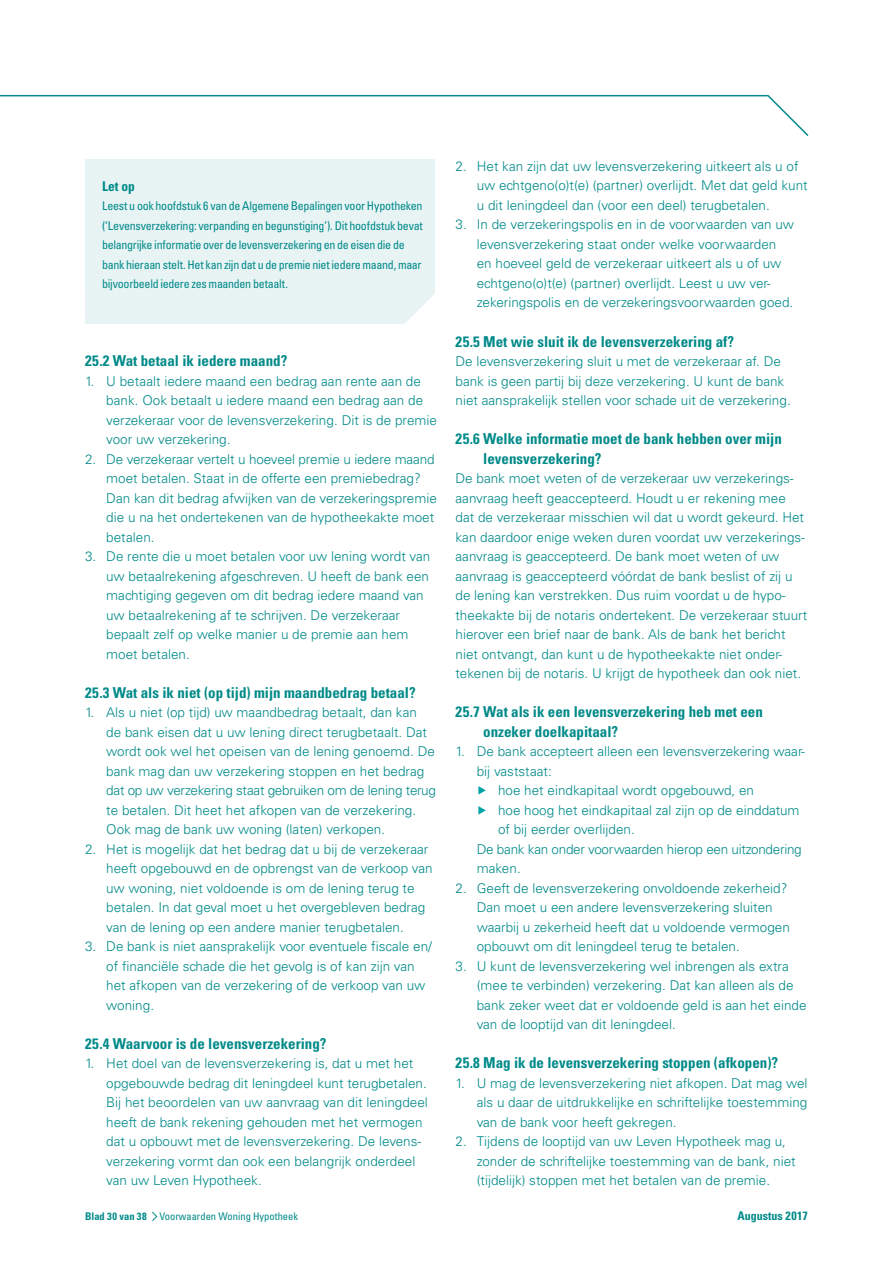
<style>
.page{position:relative;width:893px;height:1263px;background:#fff}
.page>*{position:absolute;margin:0;border:0;box-sizing:border-box;transform-origin:0 0}
.t1{font:700 condensed 15px/19.5px "Univers LT Std";color:#008a89}
.t2{font:300 13.5px/19.5px "Univers LT Std";color:#008a89}
.t3{font:300 13.5px "Univers LT Std";letter-spacing:-.02em;color:#008a89}
.t4{font:700 condensed 13.5px "Univers LT Std";color:#008a89}
.t5{font:condensed 12px/19.5px "Univers LT Std";letter-spacing:-.025em;color:#008a89}
.t6{font:700 condensed 12px "Univers LT Std";color:#008a89}
.t7{font:condensed 10.5px "Univers LT Std";color:#008a89}
.s1{font-weight:700}
.s2{color:#00a3a5}
</style>
<div class="page">
<svg style="left:152px;top:1211px;width:6px;height:10px"></svg>
<svg style="left:0;top:94px;width:809px;height:42px"></svg>
<div style="left:85px;top:159px;width:349px;height:135px;background:#e8f3f4"></div>
<div style="left:85px;top:294px;width:349px;height:30px;background:#e8f3f4"></div>
<p class="t4" style="left:102px;top:177px;width:34px">Let op</p>
<p class="t5" style="left:102px;top:196px;width:322px">Leest u ook hoofdstuk 6 van de Algemene Bepalingen voor Hypotheken (‘Levensverzekering: verpanding en begunstiging’). Dit hoofdstuk bevat belangrijke informatie over de levensverzekering en de eisen die de bank hieraan stelt. Het kan zijn dat u de premie niet iedere maand, maar bijvoorbeeld iedere zes maanden betaalt.</p>
<p class="t1" style="left:85px;top:351px;width:204px">25.2 Wat betaal ik iedere maand?</p>
<p class="t2" style="left:106px;top:371px;width:332px;text-indent:-21px">1. U betaalt iedere maand een bedrag aan rente aan de bank. Ook betaalt u iedere maand een bedrag aan de verzekeraar voor de levensverzekering. Dit is de premie voor uw verzekering.</p>
<p class="t2" style="left:106px;top:449px;width:332px;text-indent:-21px">2. De verzekeraar vertelt u hoeveel premie u iedere maand moet betalen. Staat in de offerte een premiebedrag?<br>Dan kan dit bedrag afwijken van de verzekeringspremie die u na het ondertekenen van de hypotheekakte moet betalen.</p>
<p class="t2" style="left:106px;top:546px;width:326px;text-indent:-21px">3. De rente die u moet betalen voor uw lening wordt van uw betaalrekening afgeschreven. U heeft de bank een machtiging gegeven om dit bedrag iedere maand van uw betaalrekening af te schrijven. De verzekeraar bepaalt zelf op welke manier u de premie aan hem moet betalen.</p>
<p class="t1" style="left:85px;top:682px;width:332px">25.3 Wat als ik niet (op tijd) mijn maandbedrag betaal?</p>
<p class="t2" style="left:106px;top:702px;width:331px;text-indent:-21px">1. Als u niet (op tijd) uw maandbedrag betaalt, dan kan<br>de bank eisen dat u uw lening direct terugbetaalt. Dat wordt ook wel het opeisen van de lening genoemd. De bank mag dan uw verzekering stoppen en het bedrag dat op uw verzekering staat gebruiken om de lening terug te betalen. Dit heet het afkopen van de verzekering.<br>Ook mag de bank uw woning (laten) verkopen.</p>
<p class="t2" style="left:106px;top:839px;width:328px;text-indent:-21px">2. Het is mogelijk dat het bedrag dat u bij de verzekeraar heeft opgebouwd en de opbrengst van de verkoop van uw woning, niet voldoende is om de lening terug te betalen. In dat geval moet u het overgebleven bedrag van de lening op een andere manier terugbetalen.</p>
<p class="t2" style="left:106px;top:936px;width:327px;text-indent:-21px">3. De bank is niet aansprakelijk voor eventuele fiscale en/ of financiële schade die het gevolg is of kan zijn van het afkopen van de verzekering of de verkoop van uw woning.</p>
<p class="t1" style="left:85px;top:1033px;width:243px">25.4 Waarvoor is de levensverzekering?</p>
<p class="t2" style="left:106px;top:1053px;width:323px;text-indent:-21px">1. Het doel van de levensverzekering is, dat u met het opgebouwde bedrag dit leningdeel kunt terugbetalen.<br>Bij het beoordelen van uw aanvraag van dit leningdeel heeft de bank rekening gehouden met het vermogen dat u opbouwt met de levensverzekering. De levens&shy;verzekering vormt dan ook een belangrijk onderdeel van uw Leven Hypotheek.</p>
<p class="t7" style="left:85px;top:1209px;width:215px"><span class="s1">Blad 30 van 38</span> Voorwaarden Woning Hypotheek</p>
<p class="t2" style="left:477px;top:156px;width:332px;text-indent:-21px">2. Het kan zijn dat uw levensverzekering uitkeert als u of uw echtgeno(o)t(e) (partner) overlijdt. Met dat geld kunt u dit leningdeel dan (voor een deel) terugbetalen.</p>
<p class="t2" style="left:477px;top:215px;width:319px;text-indent:-21px">3. In de verzekeringspolis en in de voorwaarden van uw levensverzekering staat onder welke voorwaarden en hoeveel geld de verzekeraar uitkeert als u of uw echtgeno(o)t(e) (partner) overlijdt. Leest u uw ver&shy;zekeringspolis en de verzekeringsvoorwaarden goed.</p>
<p class="t1" style="left:455px;top:331px;width:280px">25.5 Met wie sluit ik de levensverzekering af?</p>
<p class="t2" style="left:455px;top:351px;width:337px">De levensverzekering sluit u met de verzekeraar af. De bank is geen partij bij deze verzekering. U kunt de bank niet aansprakelijk stellen voor schade uit de verzekering.</p>
<p class="t1" style="left:483px;top:429px;width:300px;text-indent:-28px">25.6 Welke informatie moet de bank hebben over mijn levensverzekering?</p>
<p class="t2" style="left:455px;top:468px;width:353px">De bank moet weten of de verzekeraar uw verzekerings&shy;aanvraag heeft geaccepteerd. Houdt u er rekening mee dat de verzekeraar misschien wil dat u wordt gekeurd. Het kan daardoor enige weken duren voordat uw verzekerings&shy;aanvraag is geaccepteerd. De bank moet weten of uw aanvraag is geaccepteerd vóórdat de bank beslist of zij u de lening kan verstrekken. Dus ruim voordat u de hypo&shy;theekakte bij de notaris ondertekent. De verzekeraar stuurt hierover een brief naar de bank. Als de bank het bericht niet ontvangt, dan kunt u de hypotheekakte niet onder&shy;tekenen bij de notaris. U krijgt de hypotheek dan ook niet.</p>
<p class="t1" style="left:483px;top:702px;width:281px;text-indent:-28px">25.7 Wat als ik een levensverzekering heb met een onzeker doelkapitaal?</p>
<p class="t2" style="left:455px;top:741px;width:351px">1. De bank accepteert alleen een levensverzekering waar-</p>
<p class="t2" style="left:477px;top:761px;width:76px">bij vaststaat:</p>
<p class="t2" style="left:477px;top:780px;width:279px"><span class="s2">▶</span> hoe het eindkapitaal wordt opgebouwd, en</p>
<p class="t2" style="left:477px;top:800px;width:324px"><span class="s2">▶</span> hoe hoog het eindkapitaal zal zijn op de einddatum</p>
<p class="t2" style="left:498px;top:819px;width:138px">of bij eerder overlijden.</p>
<p class="t3" style="left:477px;top:841px;width:327px">De bank kan onder voorwaarden hierop een uitzondering</p>
<p class="t2" style="left:477px;top:858px;width:45px">maken.</p>
<p class="t2" style="left:477px;top:878px;width:315px;text-indent:-21px">2. Geeft de levensverzekering onvoldoende zekerheid?<br>Dan moet u een andere levensverzekering sluiten waarbij u zekerheid heeft dat u voldoende vermogen opbouwt om dit leningdeel terug te betalen.</p>
<p class="t2" style="left:477px;top:956px;width:331px;text-indent:-21px">3. U kunt de levensverzekering wel inbrengen als extra (mee te verbinden) verzekering. Dat kan alleen als de bank zeker weet dat er voldoende geld is aan het einde van de looptijd van dit leningdeel.</p>
<p class="t1" style="left:455px;top:1053px;width:324px">25.8 Mag ik de levensverzekering stoppen (afkopen)?</p>
<p class="t2" style="left:477px;top:1073px;width:332px;text-align:justify;text-indent:-21px">1. U mag de levensverzekering niet afkopen. Dat mag wel als u daar de uitdrukkelijke en schriftelijke toestemming van de bank voor heeft gekregen.</p>
<p class="t2" style="left:477px;top:1131px;width:320px;text-indent:-21px">2. Tijdens de looptijd van uw Leven Hypotheek mag u, zonder de schriftelijke toestemming van de bank, niet (tijdelijk) stoppen met het betalen van de premie.</p>
<p class="t6" style="left:738px;top:1208px;width:72px">Augustus 2017</p>
</div>
